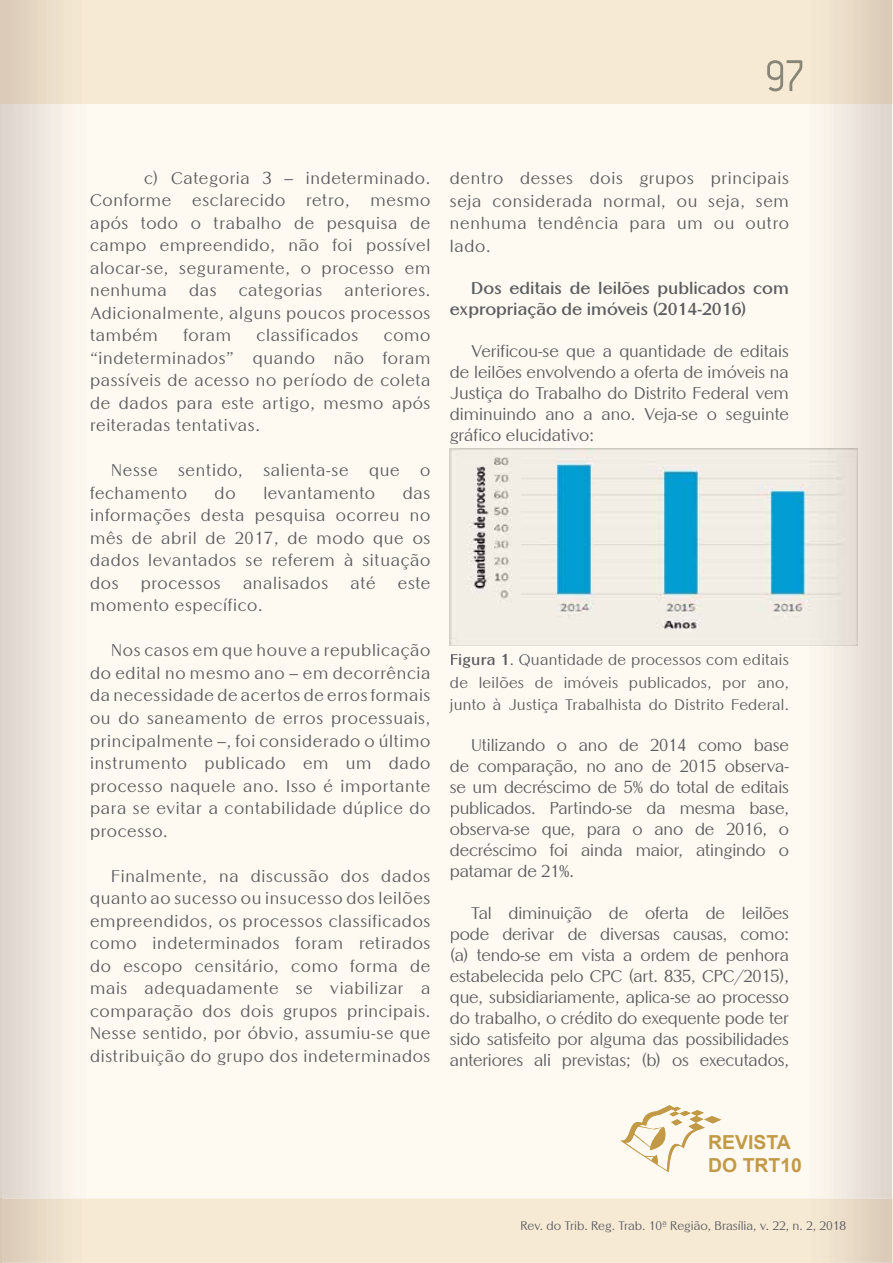
<style>
.page{position:relative;width:893px;height:1263px;background:#fff}
.page>*{position:absolute;margin:0;border:0;box-sizing:border-box;transform-origin:0 0}
.t1{font:700 19.35px/23.1px "Arial";color:#c29a47}
.t2{font:16.5px/22.5px "Altrincham";letter-spacing:.04em;color:#5c5d60;text-align:justify}
.t3{font:700 16.5px/21px "Altrincham";color:#5c5d60}
.t4{font:15px/22.5px "Altrincham";letter-spacing:.02em;color:#5c5d60;text-align:justify}
.t5{font:12px "Altrincham";color:#5c5d60}
.s1{font-weight:700}
.s2{color:#5c5c5e}
.s3{color:#59595b}
</style>
<div class="page">
<hr style="left:892px;top:104px;width:1px;height:1095px;background:#fffaf1">
<hr style="left:892px;top:1199px;width:1px;height:64px;background:#f7ead4">
<hr style="left:892px;top:0;width:1px;height:104px;background:#f7ead4">
<img style="left:767px;top:60px;width:35px;height:31px">
<svg style="left:620px;top:1105px;width:101px;height:69px"></svg>
<img style="left:709px;top:1135px;width:82px;height:14px">
<img style="left:709px;top:1158px;width:92px;height:14px">
<div style="left:521px;top:1221px;width:325px;height:11px;background:#f7ead4"></div>
<div style="left:111px;top:170px;width:319px;height:17px;background:#fffaf1"></div>
<div style="left:91px;top:194px;width:312px;height:15px;background:#fffaf1"></div>
<div style="left:91px;top:216px;width:339px;height:16px;background:#fffaf1"></div>
<div style="left:91px;top:239px;width:339px;height:16px;background:#fffaf1"></div>
<div style="left:91px;top:262px;width:339px;height:15px;background:#fffaf1"></div>
<div style="left:91px;top:284px;width:339px;height:16px;background:#fffaf1"></div>
<div style="left:91px;top:307px;width:339px;height:15px;background:#fffaf1"></div>
<div style="left:90px;top:329px;width:340px;height:13px;background:#fffaf1"></div>
<div style="left:91px;top:352px;width:339px;height:15px;background:#fffaf1"></div>
<div style="left:91px;top:374px;width:339px;height:16px;background:#fffaf1"></div>
<div style="left:91px;top:396px;width:339px;height:16px;background:#fffaf1"></div>
<div style="left:91px;top:419px;width:168px;height:13px;background:#fffaf1"></div>
<div style="left:113px;top:464px;width:317px;height:16px;background:#fffaf1"></div>
<div style="left:90px;top:487px;width:340px;height:12px;background:#fffaf1"></div>
<div style="left:91px;top:509px;width:339px;height:16px;background:#fffaf1"></div>
<div style="left:91px;top:531px;width:339px;height:16px;background:#fffaf1"></div>
<div style="left:91px;top:554px;width:339px;height:16px;background:#fffaf1"></div>
<div style="left:91px;top:576px;width:339px;height:16px;background:#fffaf1"></div>
<div style="left:91px;top:599px;width:170px;height:16px;background:#fffaf1"></div>
<div style="left:113px;top:644px;width:317px;height:16px;background:#fffaf1"></div>
<div style="left:91px;top:666px;width:339px;height:13px;background:#fffaf1"></div>
<div style="left:91px;top:689px;width:339px;height:13px;background:#fffaf1"></div>
<div style="left:91px;top:712px;width:339px;height:15px;background:#fffaf1"></div>
<div style="left:91px;top:734px;width:339px;height:16px;background:#fffaf1"></div>
<div style="left:91px;top:757px;width:339px;height:15px;background:#fffaf1"></div>
<div style="left:91px;top:779px;width:339px;height:16px;background:#fffaf1"></div>
<div style="left:91px;top:801px;width:339px;height:16px;background:#fffaf1"></div>
<div style="left:113px;top:869px;width:317px;height:15px;background:#fffaf1"></div>
<div style="left:91px;top:892px;width:339px;height:15px;background:#fffaf1"></div>
<div style="left:91px;top:914px;width:339px;height:16px;background:#fffaf1"></div>
<div style="left:91px;top:937px;width:339px;height:12px;background:#fffaf1"></div>
<div style="left:91px;top:959px;width:339px;height:16px;background:#fffaf1"></div>
<div style="left:91px;top:982px;width:339px;height:15px;background:#fffaf1"></div>
<div style="left:91px;top:1004px;width:339px;height:16px;background:#fffaf1"></div>
<div style="left:91px;top:1027px;width:339px;height:15px;background:#fffaf1"></div>
<div style="left:91px;top:1049px;width:339px;height:16px;background:#fffaf1"></div>
<div style="left:450px;top:172px;width:339px;height:15px;background:#fffaf1"></div>
<div style="left:450px;top:194px;width:339px;height:16px;background:#fffaf1"></div>
<div style="left:451px;top:216px;width:338px;height:16px;background:#fffaf1"></div>
<div style="left:472px;top:281px;width:317px;height:16px;background:#fffaf1"></div>
<div style="left:450px;top:301px;width:295px;height:17px;background:#fffaf1"></div>
<div style="left:472px;top:344px;width:317px;height:16px;background:#fffaf1"></div>
<div style="left:450px;top:365px;width:339px;height:13px;background:#fffaf1"></div>
<div style="left:451px;top:386px;width:338px;height:16px;background:#fffaf1"></div>
<div style="left:450px;top:407px;width:339px;height:16px;background:#fffaf1"></div>
<div style="left:450px;top:428px;width:143px;height:16px;background:#fffaf1"></div>
<div style="left:511px;top:654px;width:278px;height:14px;background:#fffaf1"></div>
<div style="left:450px;top:676px;width:339px;height:15px;background:#fffaf1"></div>
<div style="left:449px;top:699px;width:339px;height:15px;background:#fffaf1"></div>
<div style="left:472px;top:739px;width:317px;height:12px;background:#fffaf1"></div>
<div style="left:450px;top:760px;width:339px;height:15px;background:#fffaf1"></div>
<div style="left:450px;top:780px;width:339px;height:13px;background:#fffaf1"></div>
<div style="left:451px;top:802px;width:338px;height:15px;background:#fffaf1"></div>
<div style="left:450px;top:823px;width:339px;height:15px;background:#fffaf1"></div>
<div style="left:450px;top:843px;width:339px;height:16px;background:#fffaf1"></div>
<div style="left:451px;top:865px;width:122px;height:15px;background:#fffaf1"></div>
<div style="left:471px;top:907px;width:318px;height:15px;background:#fffaf1"></div>
<div style="left:451px;top:928px;width:338px;height:15px;background:#fffaf1"></div>
<div style="left:451px;top:947px;width:338px;height:17px;background:#fffaf1"></div>
<div style="left:450px;top:968px;width:339px;height:17px;background:#fffaf1"></div>
<div style="left:450px;top:991px;width:339px;height:15px;background:#fffaf1"></div>
<div style="left:450px;top:1011px;width:339px;height:16px;background:#fffaf1"></div>
<div style="left:450px;top:1033px;width:339px;height:15px;background:#fffaf1"></div>
<div style="left:450px;top:1052px;width:339px;height:17px;background:#fffaf1"></div>
<img style="left:450px;top:449px;width:408px;height:197px">
<img style="left:0;top:0;width:1px;height:1263px">
<p class="t2" style="left:90px;top:168px;width:342px;text-indent:54px">c) Categoria 3 – indeterminado.<br>Conforme</p>
<p class="t2" style="left:192px;top:190px;width:95px">esclarecido</p>
<p class="t2" style="left:306px;top:190px;width:45px">retro,</p>
<p class="t2" style="left:90px;top:190px;width:342px;text-indent:280px">mesmo após todo o trabalho de pesquisa de campo empreendido, não foi possível alocar-se, seguramente, o processo em nenhuma</p>
<p class="t2" style="left:189px;top:280px;width:29px">das</p>
<p class="t2" style="left:239px;top:280px;width:85px">categorias</p>
<p class="t2" style="left:90px;top:280px;width:342px;text-indent:254px">anteriores.<br>Adicionalmente, alguns poucos processos também</p>
<p class="t2" style="left:184px;top:325px;width:49px">foram</p>
<p class="t2" style="left:257px;top:325px;width:103px">classificados</p>
<p class="t2" style="left:90px;top:325px;width:342px;text-indent:294px">como “indeterminados” quando não foram passíveis de acesso no período de coleta de dados para este artigo, mesmo após reiteradas tentativas.</p>
<p class="t2" style="left:90px;top:460px;width:342px;text-indent:21px">Nesse sentido, salienta-se que o fechamento</p>
<p class="t2" style="left:90px;top:483px;width:342px;text-indent:313px">das informações desta pesquisa ocorreu no mês de abril de 2017, de modo que os dados levantados se referem à situação dos</p>
<p class="t2" style="left:215px;top:483px;width:22px">do</p>
<p class="t2" style="left:263px;top:483px;width:113px">levantamento</p>
<p class="t2" style="left:141px;top:573px;width:82px">processos</p>
<p class="t2" style="left:243px;top:573px;width:87px">analisados</p>
<p class="t2" style="left:351px;top:573px;width:26px">até</p>
<p class="t2" style="left:398px;top:573px;width:34px">este</p>
<p class="t2" style="left:90px;top:595px;width:174px">momento específico.</p>
<p class="t2" style="left:90px;top:640px;width:342px;text-indent:21px">Nos casos em que houve a republicação do edital no mesmo ano – em decorrência da necessidade de acertos de erros formais ou do saneamento de erros processuais, principalmente –, foi considerado o último instrumento publicado em um dado processo naquele ano. Isso é importante para se evitar a contabilidade dúplice do processo.</p>
<p class="t2" style="left:90px;top:865px;width:342px;text-indent:21px">Finalmente, na discussão dos dados quanto ao sucesso ou insucesso dos leilões empreendidos, os processos classificados como indeterminados foram retirados do escopo censitário, como forma de mais adequadamente se viabilizar a comparação dos dois grupos principais.<br>Nesse sentido, por óbvio, assumiu-se que distribuição do grupo dos indeterminados</p>
<p class="t2" style="left:450px;top:168px;width:341px">dentro desses dois grupos principais seja considerada normal, ou seja, sem nenhuma tendência para um ou outro lado.</p>
<p class="t3" style="left:450px;top:278px;width:340px;text-indent:21px">Dos editais de leilões publicados com expropriação de imóveis (2014-2016)</p>
<p class="t2" style="left:450px;top:341px;width:341px;line-height:21px;text-indent:21px">Verificou-se que a quantidade de editais de leilões envolvendo a oferta de imóveis na Justiça do Trabalho do Distrito Federal vem diminuindo ano a ano. Veja-se o seguinte gráfico elucidativo:</p>
<p class="t4" style="left:450px;top:650px;width:341px"><span class="s1">Figura 1</span>. Quantidade de processos com editais de leilões de imóveis publicados, por ano, junto à Justiça Trabalhista do Distrito Federal.</p>
<p class="t2" style="left:450px;top:736px;width:341px;line-height:21px;text-indent:21px">Utilizando o ano de 2014 como base de comparação, no ano de 2015 observa&shy;se um decréscimo de 5% do total de editais publicados. Partindo-se da mesma base, observa-se que, para o ano de 2016, o decréscimo foi ainda maior, atingindo o patamar de 21%.</p>
<p class="t2" style="left:450px;top:904px;width:341px;line-height:21px;text-indent:21px">Tal diminuição de oferta de leilões pode derivar de diversas causas, como: (a) tendo-se em vista a ordem de penhora estabelecida pelo CPC (art. 835, CPC/2015), que, subsidiariamente, aplica-se ao processo do trabalho, o crédito do exequente pode ter sido satisfeito por alguma das possibilidades anteriores ali previstas; (b) os executados,</p>
<p class="t1" style="left:708px;top:1131px;width:95px">REVISTA<br>DO TRT10</p>
<p class="t5" style="left:520px;top:1221px;width:327px">Rev. do Trib. Reg. Trab. 10ª Região, Brasília, v. 22, n. 2, <span class="s2">201</span><span class="s3">8</span></p>
</div>
